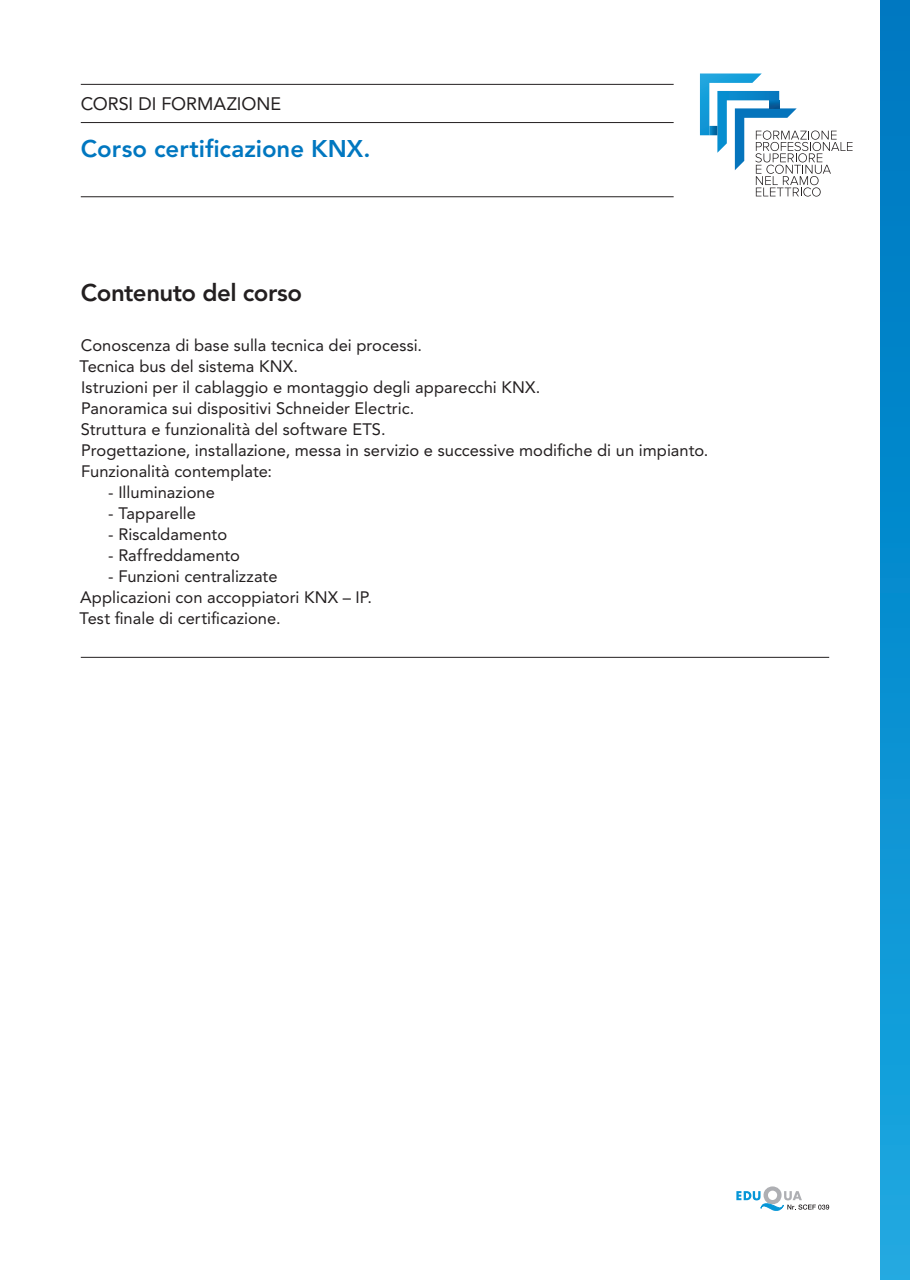
<style>
.page{position:relative;width:910px;height:1280px;background:#fff}
.page>*{position:absolute;margin:0;border:0;box-sizing:border-box;transform-origin:0 0}
.t1{font:800 24px "Avenir LT Std";color:#0077c0}
.t2{font:800 24px "Avenir LT Std";letter-spacing:-.02em;color:#231f20}
.t3{font:18px "Avenir LT Std";color:#231f20}
.t4{font:16.5px/21px "Avenir LT Std";letter-spacing:.005em;color:#231f20}
</style>
<div class="page">
<hr style="left:81px;top:657px;width:748px;height:1px;background:#231f20">
<hr style="left:81px;top:196px;width:593px;height:1px;background:#231f20">
<hr style="left:81px;top:122px;width:593px;height:1px;background:#231f20">
<hr style="left:81px;top:84px;width:593px;height:1px;background:#231f20">
<svg style="left:700px;top:73px;width:153px;height:124px"></svg>
<svg style="left:736px;top:1186px;width:93px;height:25px"></svg>
<div style="left:880px;top:0;width:30px;height:1280px;background:linear-gradient(to bottom,#0076c0,#1ba8e0)"></div>
<p class="t3" style="left:81px;top:94px;width:202px">CORSI DI FORMAZIONE</p>
<h1 class="t1" style="left:81px;top:134px;width:291px">Corso certificazione KNX.</h1>
<h1 class="t2" style="left:81px;top:279px;width:223px">Contenuto del corso</h1>
<p class="t4" style="left:80px;top:334px;width:630px">Conoscenza di base sulla tecnica dei processi.<br>Tecnica bus del sistema KNX.<br>Istruzioni per il cablaggio e montaggio degli apparecchi KNX.<br>Panoramica sui dispositivi Schneider Electric.<br>Struttura e funzionalità del software ETS.<br>Progettazione, installazione, messa in servizio e successive modifiche di un impianto.<br>Funzionalità contemplate:</p>
<p class="t4" style="left:108px;top:481px;width:108px">- Illuminazione</p>
<p class="t4" style="left:108px;top:502px;width:89px">- Tapparelle</p>
<p class="t4" style="left:108px;top:523px;width:120px">- Riscaldamento</p>
<p class="t4" style="left:108px;top:544px;width:133px">- Raffreddamento</p>
<p class="t4" style="left:80px;top:565px;width:294px;text-indent:29px">- Funzioni centralizzate<br>Applicazioni con accoppiatori KNX – IP.<br>Test finale di certificazione.</p>
</div>
